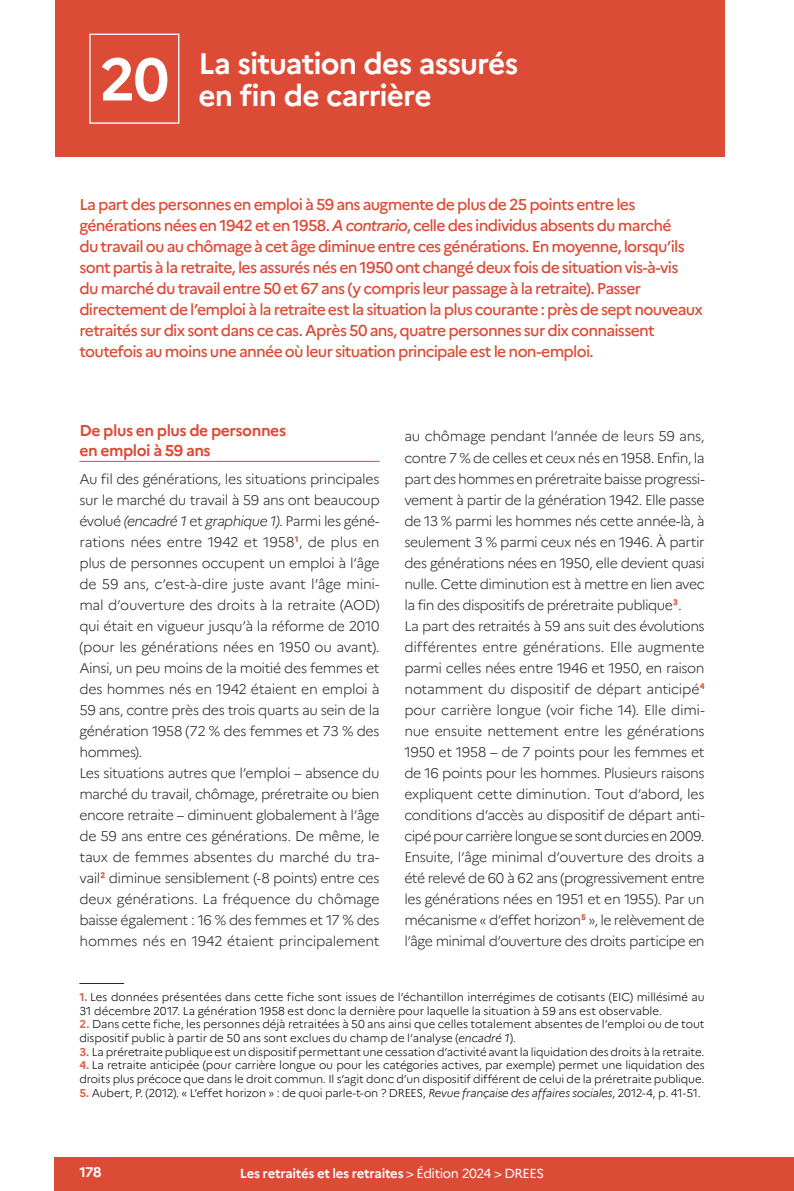
<style>
.page{position:relative;width:794px;height:1191px;background:#fff}
.page>*{position:absolute;margin:0;border:0;box-sizing:border-box;transform-origin:0 0}
.Fiche_num{font:700 59.5px "Marianne";color:#fff}
.Titre_1__Titre_fiche{font:700 29.75px "Marianne";letter-spacing:-.03em;color:#fff}
.Chapô{font:500 15.75px/21px "Marianne";letter-spacing:-.045em;color:#dc4b36}
.Titre_2__Inter{font:700 15.75px/19.2px "Marianne";letter-spacing:-.03em;color:#dc4b36}
.Texte{font:300 14px/21px "Marianne";letter-spacing:-.035em;color:#272726;text-align:justify}
.t1{font:700 14px "Marianne";color:#fff}
.t2{font:700 13.12px "Marianne";letter-spacing:-.025em;color:#fff}
.t3{font:300 11.38px/13.7px "Marianne";letter-spacing:-.01em;color:#000}
.s1{font-style:italic}
.s2{font-weight:700;color:#e06046}
.s3{font-weight:400}
</style>
<div class="page">
<div style="left:55px;top:1157px;width:739px;height:34px;background:#dc4b36"></div>
<div style="left:55px;top:0;width:669px;height:156px;background:#dc4b36"></div>
<hr style="left:79px;top:983px;width:45px;height:1px;background:#272726">
<div style="left:89px;top:34px;width:90px;height:90px;border:1px solid #fff"></div>
<hr style="left:79px;top:461px;width:300px;height:1px;background:#dc4b36">
<p class="Fiche_num" style="left:100px;top:43px;width:71px">20</p>
<p class="Titre_1__Titre_fiche" style="left:199px;top:45px;width:321px">La situation des assurés</p>
<p class="Titre_1__Titre_fiche" style="left:199px;top:77px;width:234px">en fin de carrière</p>
<p class="Chapô" style="left:79px;top:194px;width:625px">La part des personnes en emploi à 59 ans augmente de plus de 25 points entre les générations nées en 1942 et en 1958. <span class="s1">A contrario</span>, celle des individus absents du marché<br>du travail ou au chômage à cet âge diminue entre ces générations. En moyenne, lorsqu’ils sont partis à la retraite, les assurés nés en 1950 ont changé deux fois de situation vis-à-vis<br>du marché du travail entre 50 et 67 ans (y compris leur passage à la retraite). Passer directement de l’emploi à la retraite est la situation la plus courante : près de sept nouveaux retraités sur dix sont dans ce cas. Après 50 ans, quatre personnes sur dix connaissent toutefois au moins une année où leur situation principale est le non-emploi.</p>
<p class="Titre_2__Inter" style="left:79px;top:421px;width:208px">De plus en plus de personnes en emploi à 59 ans</p>
<p class="Texte" style="left:79px;top:468px;width:302px">Au fil des générations, les situations principales sur le marché du travail à 59 ans ont beaucoup évolué <span class="s1">(encadré 1</span> et <span class="s1">graphique 1)</span>. Parmi les géné&shy;rations nées entre 1942 et 1958<sup>1</sup>, de plus en plus de personnes occupent un emploi à l’âge de 59 ans, c’est-à-dire juste avant l’âge mini&shy;mal d’ouverture des droits à la retraite (AOD) qui était en vigueur jusqu’à la réforme de 2010 (pour les générations nées en 1950 ou avant).<br>Ainsi, un peu moins de la moitié des femmes et des hommes nés en 1942 étaient en emploi à 59 ans, contre près des trois quarts au sein de la génération 1958 (72 % des femmes et 73 % des hommes).</p>
<p class="Texte" style="left:79px;top:762px;width:302px">Les situations autres que l’emploi – absence du marché du travail, chômage, préretraite ou bien encore retraite – diminuent globalement à l’âge de 59 ans entre ces générations. De même, le taux de femmes absentes du marché du tra&shy;vail<sup>2</sup> diminue sensiblement (-8 points) entre ces deux générations. La fréquence du chômage baisse également : 16 % des femmes et 17 % des hommes nés en 1942 étaient principalement</p>
<p class="Texte" style="left:404px;top:426px;width:302px">au chômage pendant l’année de leurs 59 ans, contre 7 % de celles et ceux nés en 1958. Enfin, la part des hommes en préretraite baisse progressi&shy;vement à partir de la génération 1942. Elle passe de 13 % parmi les hommes nés cette année-là, à seulement 3 % parmi ceux nés en 1946. À partir des générations nées en 1950, elle devient quasi nulle. Cette diminution est à mettre en lien avec la fin des dispositifs de préretraite publique<sup>3</sup>.</p>
<p class="Texte" style="left:404px;top:615px;width:302px">La part des retraités à 59 ans suit des évolutions différentes entre générations. Elle augmente parmi celles nées entre 1946 et 1950, en raison notamment du dispositif de départ anticipé<sup>4 </sup>pour carrière longue (voir fiche 14). Elle dimi&shy;nue ensuite nettement entre les générations 1950 et 1958 – de 7 points pour les femmes et de 16 points pour les hommes. Plusieurs raisons expliquent cette diminution. Tout d’abord, les conditions d’accès au dispositif de départ anti&shy;cipé pour carrière longue se sont durcies en 2009.<br>Ensuite, l’âge minimal d’ouverture des droits a été relevé de 60 à 62 ans (progressivement entre les générations nées en 1951 et en 1955). Par un mécanisme « d’effet horizon<sup>5</sup> », le relèvement de l’âge minimal d’ouverture des droits participe en</p>
<p class="t3" style="left:79px;top:990px;width:627px"><span class="s2">1.</span> Les données présentées dans cette fiche sont issues de l’échantillon interrégimes de cotisants (EIC) millésimé au<br>31 décembre 2017. La génération 1958 est donc la dernière pour laquelle la situation à 59 ans est observable.</p>
<p class="t3" style="left:79px;top:1017px;width:626px"><span class="s2">2.</span> Dans cette fiche, les personnes déjà retraitées à 50 ans ainsi que celles totalement absentes de l’emploi ou de tout dispositif public à partir de 50 ans sont exclues du champ de l’analyse (<span class="s1">encadré 1</span>).</p>
<p class="t3" style="left:79px;top:1044px;width:626px"><span class="s2">3.</span> La préretraite publique est un dispositif permettant une cessation d’activité avant la liquidation des droits à la retraite.</p>
<p class="t3" style="left:79px;top:1058px;width:627px"><span class="s2">4.</span> La retraite anticipée (pour carrière longue ou pour les catégories actives, par exemple) permet une liquidation des droits plus précoce que dans le droit commun. Il s’agit donc d’un dispositif différent de celui de la préretraite publique.</p>
<p class="t3" style="left:79px;top:1085px;width:623px"><span class="s2">5.</span> Aubert, P. (2012). « L’effet horizon » : de quoi parle-t-on ? DREES, <span class="s1">Revue française des affaires sociales</span>, 2012-4, p. 41-51.</p>
<p class="t1" style="left:79px;top:1163px;width:24px">178</p>
<p class="t2" style="left:240px;top:1165px;width:306px">Les retraités et les retraites <span class="s3">&gt; Édition 2024 &gt; DREES</span></p>
</div>
